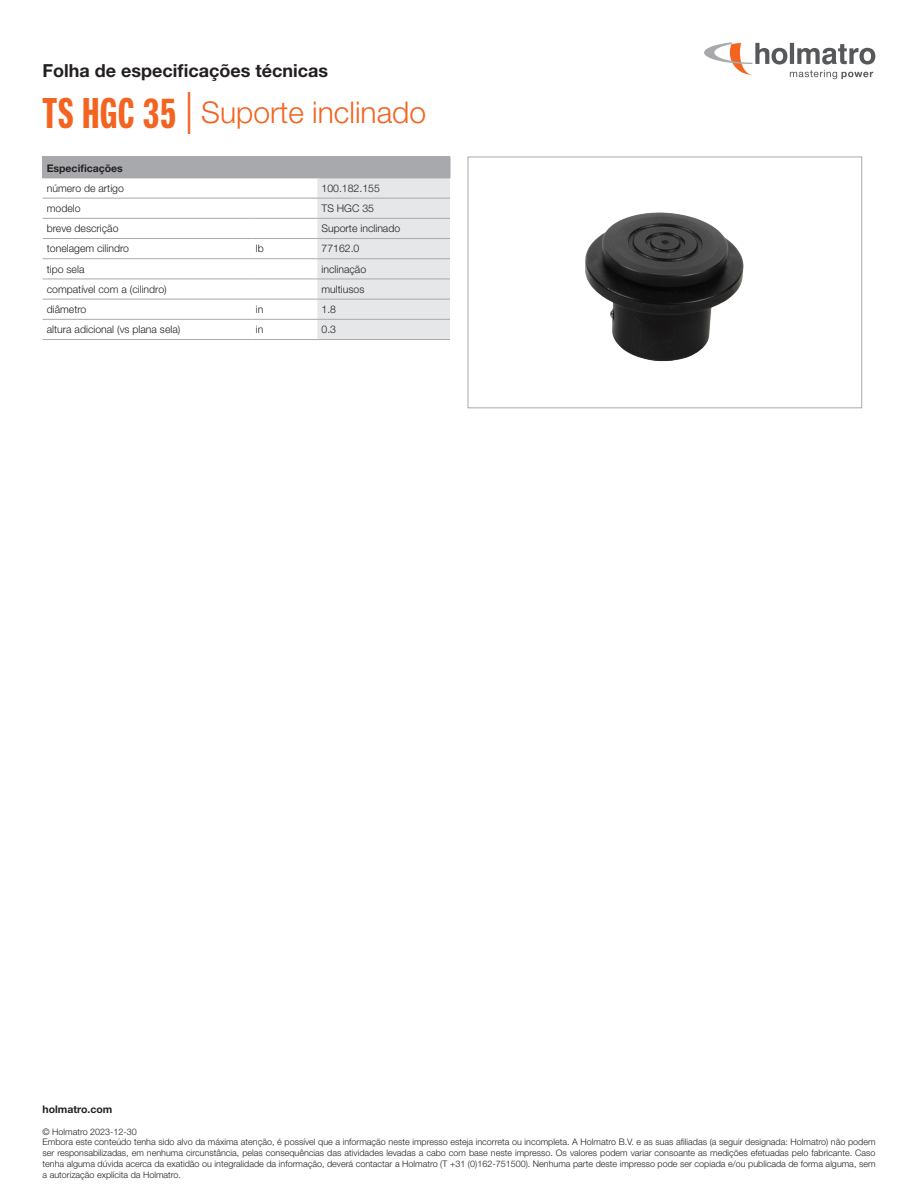
<style>
.page{position:relative;width:918px;height:1188px;background:#fff}
.page>*{position:absolute;margin:0;border:0;box-sizing:border-box;transform-origin:0 0}
.t1{font:300 30px "Helvetica Neue LT Std";color:#f36421}
.t2{font:700 18px "Helvetica Neue LT Std";color:#231f20}
.t3{font:300 10.5px "Helvetica Neue LT Std";color:#231f20}
.t4{font:700 10.5px "Helvetica Neue LT Std";color:#231f20}
.t5{font:300 9px/10.8px "Helvetica Neue LT Std";color:#231f20}
.s1{font-family:"Neue Helvetica Pro 79 Cm";font-weight:700;font-size:42px}
.s2{font-size:42px}
</style>
<div class="page">
<svg style="left:704px;top:42px;width:171px;height:37px"></svg>
<div style="left:43px;top:157px;width:407px;height:21px;background:#a8a9ad"></div>
<svg style="left:317px;top:157px;width:134px;height:182px;background:#dedfe1"></svg>
<hr style="left:43px;top:178px;width:209px;height:1px;background:#a8a9ad">
<hr style="left:252px;top:178px;width:65px;height:1px;background:#a8a9ad">
<hr style="left:317px;top:178px;width:133px;height:1px;background:#a8a9ad">
<hr style="left:43px;top:198px;width:209px;height:1px;background:#a8a9ad">
<hr style="left:252px;top:198px;width:65px;height:1px;background:#a8a9ad">
<hr style="left:317px;top:198px;width:133px;height:1px;background:#a8a9ad">
<hr style="left:43px;top:218px;width:209px;height:1px;background:#a8a9ad">
<hr style="left:252px;top:218px;width:65px;height:1px;background:#a8a9ad">
<hr style="left:317px;top:218px;width:133px;height:1px;background:#a8a9ad">
<hr style="left:43px;top:238px;width:209px;height:1px;background:#a8a9ad">
<hr style="left:252px;top:238px;width:65px;height:1px;background:#a8a9ad">
<hr style="left:317px;top:238px;width:133px;height:1px;background:#a8a9ad">
<hr style="left:43px;top:258px;width:209px;height:1px;background:#a8a9ad">
<hr style="left:252px;top:258px;width:65px;height:1px;background:#a8a9ad">
<hr style="left:317px;top:258px;width:133px;height:1px;background:#a8a9ad">
<hr style="left:43px;top:279px;width:209px;height:1px;background:#a8a9ad">
<hr style="left:252px;top:279px;width:65px;height:1px;background:#a8a9ad">
<hr style="left:317px;top:279px;width:133px;height:1px;background:#a8a9ad">
<hr style="left:43px;top:299px;width:209px;height:1px;background:#a8a9ad">
<hr style="left:252px;top:299px;width:65px;height:1px;background:#a8a9ad">
<hr style="left:317px;top:299px;width:133px;height:1px;background:#a8a9ad">
<hr style="left:43px;top:339px;width:209px;height:1px;background:#a8a9ad">
<hr style="left:43px;top:319px;width:209px;height:1px;background:#a8a9ad">
<hr style="left:252px;top:339px;width:65px;height:1px;background:#a8a9ad">
<hr style="left:252px;top:319px;width:65px;height:1px;background:#a8a9ad">
<hr style="left:317px;top:339px;width:133px;height:1px;background:#a8a9ad">
<hr style="left:317px;top:319px;width:133px;height:1px;background:#a8a9ad">
<img style="left:585px;top:212px;width:159px;height:150px">
<div style="left:468px;top:157px;width:394px;height:251px;border:1px solid #a8a9ad"></div>
<h2 class="t2" style="left:43px;top:59px;width:287px">Folha de especificações técnicas</h2>
<h1 class="t1" style="left:43px;top:94px;width:385px"><span class="s1">TS HGC 35</span> <span class="s2">|</span> Suporte inclinado</h1>
<p class="t4" style="left:47px;top:161px;width:78px">Especificações</p>
<p class="t3" style="left:47px;top:182px;width:79px">número de artigo</p>
<p class="t3" style="left:322px;top:182px;width:60px">100.182.155</p>
<p class="t3" style="left:47px;top:202px;width:35px">modelo</p>
<p class="t3" style="left:322px;top:202px;width:54px">TS HGC 35</p>
<p class="t3" style="left:47px;top:222px;width:73px">breve descrição</p>
<p class="t3" style="left:322px;top:222px;width:80px">Suporte inclinado</p>
<p class="t3" style="left:47px;top:242px;width:84px">tonelagem cilindro</p>
<p class="t3" style="left:256px;top:242px;width:9px">lb</p>
<p class="t3" style="left:322px;top:242px;width:39px">77162.0</p>
<p class="t3" style="left:47px;top:262px;width:39px">tipo sela</p>
<p class="t3" style="left:322px;top:262px;width:46px">inclinação</p>
<p class="t3" style="left:47px;top:283px;width:122px">compatível com a (cilindro)</p>
<p class="t3" style="left:322px;top:283px;width:44px">multiusos</p>
<p class="t3" style="left:47px;top:303px;width:41px">diâmetro</p>
<p class="t3" style="left:256px;top:303px;width:9px">in</p>
<p class="t3" style="left:322px;top:303px;width:16px">1.8</p>
<p class="t3" style="left:47px;top:323px;width:135px">altura adicional (vs plana sela)</p>
<p class="t3" style="left:256px;top:323px;width:9px">in</p>
<p class="t3" style="left:322px;top:323px;width:16px">0.3</p>
<p class="t4" style="left:43px;top:1103px;width:71px">holmatro.com</p>
<p class="t5" style="left:43px;top:1126px;width:835px">© Holmatro 2023-12-30<br>Embora este conteúdo tenha sido alvo da máxima atenção, é possível que a informação neste impresso esteja incorreta ou incompleta. A Holmatro B.V. e as suas afiliadas (a seguir designada: Holmatro) não podem ser responsabilizadas, em nenhuma circunstância, pelas consequências das atividades levadas a cabo com base neste impresso. Os valores podem variar consoante as medições efetuadas pelo fabricante. Caso tenha alguma dúvida acerca da exatidão ou integralidade da informação, deverá contactar a Holmatro (T +31 (0)162-751500). Nenhuma parte deste impresso pode ser copiada e/ou publicada de forma alguma, sem a autorização explícita da Holmatro.</p>
</div>
